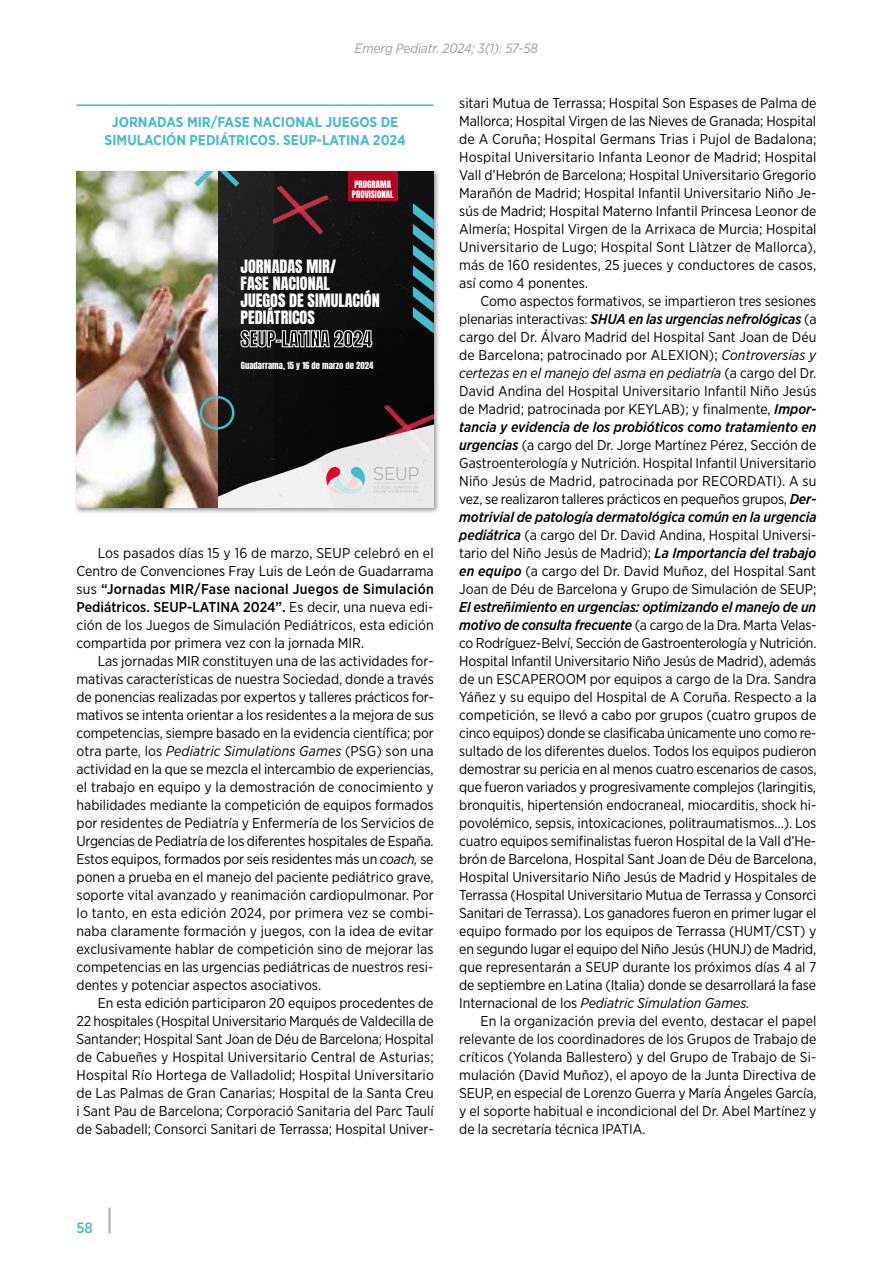
<style>
.page{position:relative;width:893px;height:1263px;background:#fff}
.page>*{position:absolute;margin:0;border:0;box-sizing:border-box;transform-origin:0 0}
.t1{font:15.6px/17.1px "Anton";color:#fff}
.t2{font:500 15px "Gotham Narrow";color:#47bcca}
.t3{font:14.25px/18px "Gotham Narrow";color:#000;text-align:justify}
.t4{font:700 14.25px/18px "Gotham Narrow";color:#47bcca;text-align:center}
.t5{font:italic 13.5px "Gotham Narrow";color:#9d9d9c}
.t6{font:8.7px/9.6px "Anton";color:#fff}
.t7{font:8.4px "Anton";color:#fff}
.s1{font-weight:500}
.s2{font-style:italic}
.s3{font-weight:500;font-style:italic}
</style>
<div class="page">
<hr style="left:108px;top:1208px;width:3px;height:25px;background:#b3b2b2">
<hr style="left:77px;top:104px;width:357px;height:2px;background:#47bcca">
<div style="left:74px;top:169px;width:365px;height:345px;background:#000;opacity:.4"></div>
<svg style="left:217px;top:172px;width:217px;height:220px;background:#131313"></svg>
<svg style="left:413px;top:203px;width:21px;height:130px;background:#285e64"></svg>
<svg style="left:273px;top:186px;width:56px;height:48px;background:#391a20"></svg>
<img style="left:76px;top:172px;width:141px;height:336px">
<svg style="left:158px;top:392px;width:276px;height:116px;background:#766f6d"></svg>
<svg style="left:189px;top:172px;width:56px;height:20px"></svg>
<div style="left:348px;top:172px;width:49px;height:29px;background:#b30626"></div>
<svg style="left:241px;top:330px;width:131px;height:17px;background:#676767"></svg>
<p class="t5" style="left:355px;top:40px;width:185px">Emerg Pediatr. 2024; 3(1): 57-58</p>
<p class="t4" style="left:105px;top:113px;width:303px">JORNADAS MIR/FASE NACIONAL JUEGOS DE<br>SIMULACIÓN PEDIÁTRICOS. SEUP-LATINA 2024</p>
<p class="t6" style="left:352px;top:180px;width:43px">PROGRAMA<br>PROVISIONAL</p>
<p class="t1" style="left:241px;top:259px;width:141px">JORNADAS MIR/<br>FASE NACIONAL<br>JUEGOS DE SIMULACIÓN<br>PEDIÁTRICOS</p>
<p class="t7" style="left:241px;top:361px;width:134px">Guadarrama, 15 y 16 de marzo de 2024</p>
<p class="t3" style="left:77px;top:544px;width:359px;text-indent:21px">Los pasados días 15 y 16 de marzo, SEUP celebró en el Centro de Convenciones Fray Luis de León de Guadarrama sus <span class="s1">“Jornadas MIR/Fase nacional Juegos de Simulación Pediátricos. SEUP-LATINA 2024”.</span> Es decir, una nueva edi&shy;ción de los Juegos de Simulación Pediátricos, esta edición compartida por primera vez con la jornada MIR.</p>
<p class="t3" style="left:77px;top:652px;width:359px;text-indent:21px">Las jornadas MIR constituyen una de las actividades for&shy;mativas características de nuestra Sociedad, donde a través de ponencias realizadas por expertos y talleres prácticos for&shy;mativos se intenta orientar a los residentes a la mejora de sus competencias, siempre basado en la evidencia científica; por otra parte, los <span class="s2">Pediatric Simulations Games</span> (PSG) son una actividad en la que se mezcla el intercambio de experiencias, el trabajo en equipo y la demostración de conocimiento y habilidades mediante la competición de equipos formados por residentes de Pediatría y Enfermería de los Servicios de Urgencias de Pediatría de los diferentes hospitales de España.<br>Estos equipos, formados por seis residentes más un <span class="s2">coach,</span> se ponen a prueba en el manejo del paciente pediátrico grave, soporte vital avanzado y reanimación cardiopulmonar. Por lo tanto, en esta edición 2024, por primera vez se combi&shy;naba claramente formación y juegos, con la idea de evitar exclusivamente hablar de competición sino de mejorar las competencias en las urgencias pediátricas de nuestros resi&shy;dentes y potenciar aspectos asociativos.</p>
<p class="t3" style="left:77px;top:994px;width:359px;text-indent:21px">En esta edición participaron 20 equipos procedentes de 22 hospitales (Hospital Universitario Marqués de Valdecilla de Santander; Hospital Sant Joan de Déu de Barcelona; Hospital de Cabueñes y Hospital Universitario Central de Asturias; Hospital Río Hortega de Valladolid; Hospital Universitario de Las Palmas de Gran Canarias; Hospital de la Santa Creu i Sant Pau de Barcelona; Corporació Sanitaria del Parc Taulí de Sabadell; Consorci Sanitari de Terrassa; Hospital Univer-</p>
<p class="t3" style="left:459px;top:94px;width:359px">sitari Mutua de Terrassa; Hospital Son Espases de Palma de Mallorca; Hospital Virgen de las Nieves de Granada; Hospital de A Coruña; Hospital Germans Trias i Pujol de Badalona; Hospital Universitario Infanta Leonor de Madrid; Hospital Vall d’Hebrón de Barcelona; Hospital Universitario Gregorio Marañón de Madrid; Hospital Infantil Universitario Niño Je&shy;sús de Madrid; Hospital Materno Infantil Princesa Leonor de Almería; Hospital Virgen de la Arrixaca de Murcia; Hospital Universitario de Lugo; Hospital Sont Llàtzer de Mallorca), más de 160 residentes, 25 jueces y conductores de casos, así como 4 ponentes.</p>
<p class="t3" style="left:459px;top:292px;width:359px;text-indent:21px">Como aspectos formativos, se impartieron tres sesiones plenarias interactivas: <span class="s3">SHUA en las urgencias nefrológicas</span> (a cargo del Dr. Álvaro Madrid del Hospital Sant Joan de Déu de Barcelona; patrocinado por ALEXION); <span class="s2">Controversias y certezas en el manejo del asma en pediatría</span> (a cargo del Dr.<br>David Andina del Hospital Universitario Infantil Niño Jesús de Madrid; patrocinada por KEYLAB); y finalmente, <span class="s3">Impor&shy;tancia y evidencia de los probióticos como tratamiento en urgencias</span> (a cargo del Dr. Jorge Martínez Pérez, Sección de Gastroenterología y Nutrición. Hospital Infantil Universitario Niño Jesús de Madrid, patrocinada por RECORDATI). A su vez, se realizaron talleres prácticos en pequeños grupos, <span class="s3">Der&shy;motrivial de patología dermatológica común en la urgencia pediátrica</span> (a cargo del Dr. David Andina, Hospital Universi&shy;tario del Niño Jesús de Madrid); <span class="s3">La Importancia del trabajo en equipo</span> (a cargo del Dr. David Muñoz, del Hospital Sant Joan de Déu de Barcelona y Grupo de Simulación de SEUP;</p>
<p class="t3" style="left:459px;top:598px;width:359px"><span class="s3">El estreñimiento en urgencias: optimizando el manejo de un motivo de consulta frecuente</span> (a cargo de la Dra. Marta Velas&shy;co Rodríguez-Belví, Sección de Gastroenterología y Nutrición.<br>Hospital Infantil Universitario Niño Jesús de Madrid), además de un ESCAPEROOM por equipos a cargo de la Dra. Sandra Yáñez y su equipo del Hospital de A Coruña. Respecto a la competición, se llevó a cabo por grupos (cuatro grupos de cinco equipos) donde se clasificaba únicamente uno como re&shy;sultado de los diferentes duelos. Todos los equipos pudieron demostrar su pericia en al menos cuatro escenarios de casos, que fueron variados y progresivamente complejos (laringitis, bronquitis, hipertensión endocraneal, miocarditis, shock hi&shy;povolémico, sepsis, intoxicaciones, politraumatismos…). Los cuatro equipos semifinalistas fueron Hospital de la Vall d’He&shy;brón de Barcelona, Hospital Sant Joan de Déu de Barcelona, Hospital Universitario Niño Jesús de Madrid y Hospitales de Terrassa (Hospital Universitario Mutua de Terrassa y Consorci Sanitari de Terrassa). Los ganadores fueron en primer lugar el equipo formado por los equipos de Terrassa (HUMT/CST) y en segundo lugar el equipo del Niño Jesús (HUNJ) de Madrid, que representarán a SEUP durante los próximos días 4 al 7 de septiembre en Latina (Italia) donde se desarrollará la fase Internacional de los <span class="s2">Pediatric Simulation Games.</span></p>
<p class="t3" style="left:459px;top:1012px;width:359px;text-indent:21px">En la organización previa del evento, destacar el papel relevante de los coordinadores de los Grupos de Trabajo de críticos (Yolanda Ballestero) y del Grupo de Trabajo de Si&shy;mulación (David Muñoz), el apoyo de la Junta Directiva de SEUP, en especial de Lorenzo Guerra y María Ángeles García, y el soporte habitual e incondicional del Dr. Abel Martínez y de la secretaría técnica IPATIA.</p>
<p class="t2" style="left:77px;top:1218px;width:18px">58</p>
</div>
